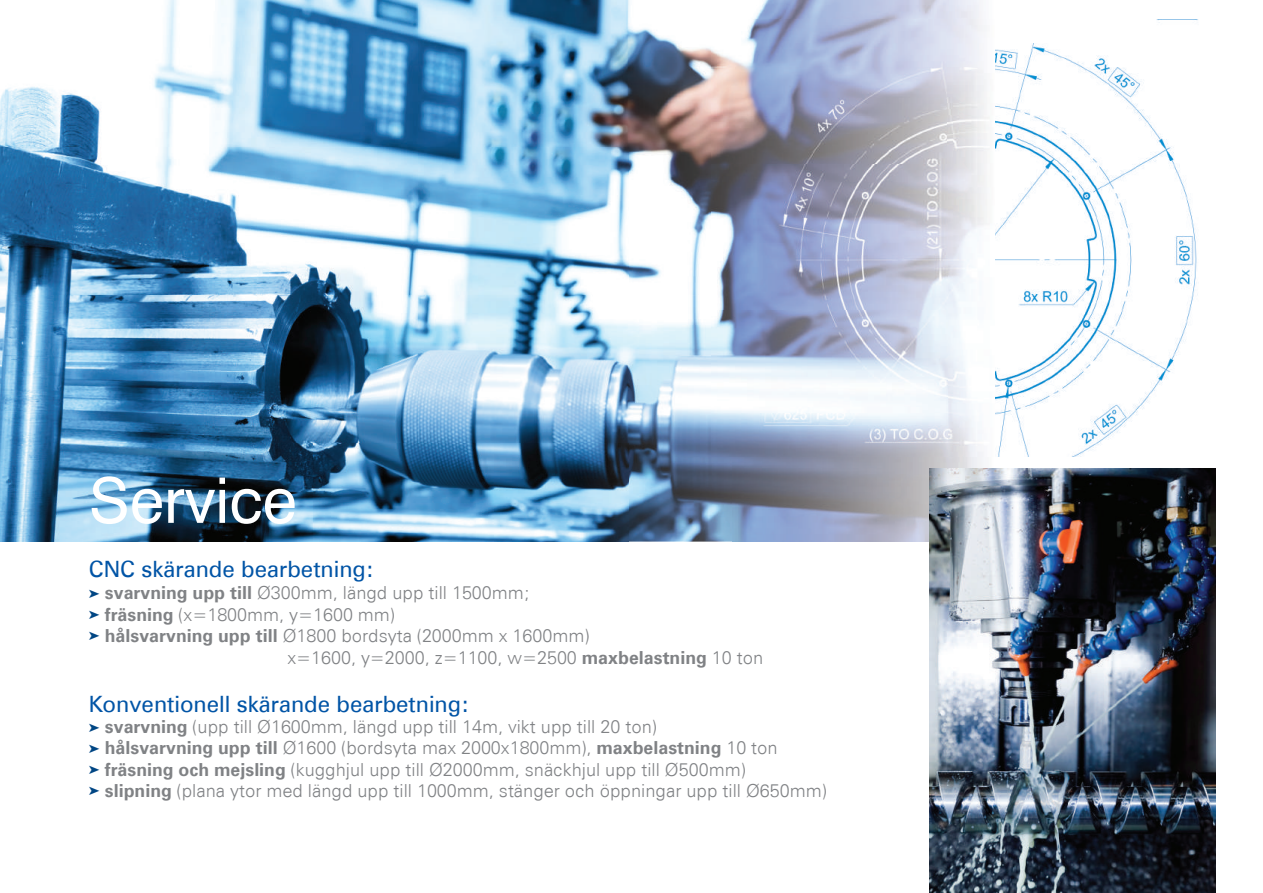
<style>
.page{position:relative;width:1263px;height:893px;background:#fff}
.page>*{position:absolute;margin:0;border:0;box-sizing:border-box;transform-origin:0 0}
.t1{font:63px "Swis 721 EU";color:#fff}
.t2{font:22.5px "Zurich EU";color:#0154a6}
.t3{font:18px/21.1px "Zurich Lt EU";color:#808285}
.s1{color:#004684}
.s2{font-family:"Zurich EU";font-weight:700}
</style>
<div class="page">
<img style="left:0;top:0;width:732px;height:542px">
<img style="left:753px;top:0;width:229px;height:20px">
<img style="left:732px;top:457px;width:262px;height:85px">
<img style="left:712px;top:20px;width:486px;height:437px">
<img style="left:947px;top:20px;width:47px;height:437px">
<img style="left:712px;top:165px;width:235px;height:146px">
<img style="left:712px;top:311px;width:235px;height:146px">
<img style="left:929px;top:469px;width:287px;height:424px">
<h1 class="t1" style="left:89px;top:462px;width:209px">Service</h1>
<p class="t2" style="left:89px;top:555px;width:287px">CNC skärande bearbetning:</p>
<p class="t3" style="left:89px;top:582px;width:443px"><span class="s1">➤</span> <span class="s2">svarvning upp till</span> Ø300mm, längd upp till 1500mm;</p>
<p class="t3" style="left:89px;top:604px;width:308px"><span class="s1">➤</span> <span class="s2">fräsning</span> (x=1800mm, y=1600 mm)</p>
<p class="t3" style="left:89px;top:625px;width:502px"><span class="s1">➤</span> <span class="s2">hålsvarvning upp till</span> Ø1800 bordsyta (2000mm x 1600mm)</p>
<p class="t3" style="left:287px;top:646px;width:477px">x=1600, y=2000, z=1100, w=2500 <span class="s2">maxbelastning</span> 10 ton</p>
<p class="t2" style="left:89px;top:690px;width:382px">Konventionell skärande bearbetning:</p>
<p class="t3" style="left:89px;top:716px;width:739px"><span class="s1">➤</span> <span class="s2">svarvning</span> (upp till Ø1600mm, längd upp till 14m, vikt upp till 20 ton)<br><span class="s1">➤</span> <span class="s2">hålsvarvning upp till</span> Ø1600 (bordsyta max 2000x1800mm), <span class="s2">maxbelastning</span> 10 ton<br><span class="s1">➤</span> <span class="s2">fräsning och mejsling</span> (kugghjul upp till Ø2000mm, snäckhjul upp till Ø500mm)<br><span class="s1">➤</span> <span class="s2">slipning</span> (plana ytor med längd upp till 1000mm, stänger och öppningar upp till Ø650mm)</p>
</div>
